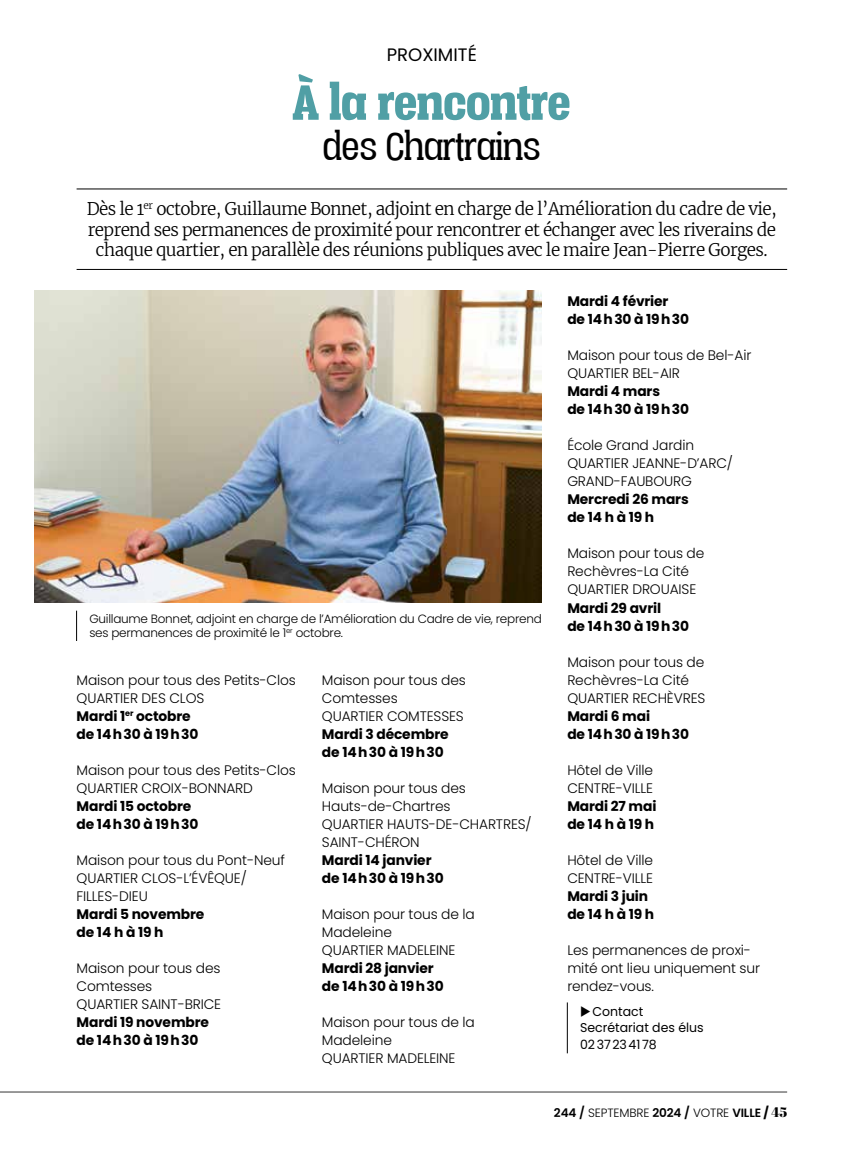
<style>
.page{position:relative;width:851px;height:1149px;background:#fff}
.page>*{position:absolute;margin:0;border:0;box-sizing:border-box;transform-origin:0 0}
.t1{font:900 57px "Vacer Serif Personal";color:#509fa5}
.t2{font:45px "Vacer Serif Personal";color:#000}
.t3{font:18px "Poppins";color:#000}
.t4{font:300 17.25px/20.7px "Merriweather";letter-spacing:-.03em;color:#000;text-align:center}
.t5{font:300 13.8px/18px "Poppins";letter-spacing:-.01em;color:#000}
.t6{font:700 13.8px/18px "Poppins";letter-spacing:-.01em;color:#000}
.t7{font:12.75px/16.5px "Poppins";color:#000}
.t8{font:300 12px/13.5px "Poppins";letter-spacing:-.02em;color:#000}
.t9{font:600 12px "Poppins";letter-spacing:-.01em;color:#000}
.s1{font-weight:700}
.s2{font-weight:300}
.s3{font-family:"Abril Fatface";font-weight:400;font-size:13.8px}
</style>
<div class="page">
<hr style="left:0;top:1091px;width:787px;height:1px;background:#000">
<hr style="left:567px;top:1002px;width:1px;height:50px;background:#000">
<hr style="left:77px;top:188px;width:710px;height:1px;background:#000">
<hr style="left:77px;top:269px;width:710px;height:1px;background:#000">
<hr style="left:76px;top:610px;width:1px;height:30px;background:#000">
<img style="left:34px;top:290px;width:507px;height:312px">
<h3 class="t3" style="left:387px;top:45px;width:92px">PROXIMITÉ</h3>
<h1 class="t1" style="left:293px;top:70px;width:278px">À la rencontre</h1>
<h2 class="t2" style="left:323px;top:122px;width:219px">des Chartrains</h2>
<p class="t4" style="left:87px;top:198px;width:691px">Dès le 1<sup>er</sup> octobre, Guillaume Bonnet, adjoint en charge de l’Amélioration du cadre de vie, reprend ses permanences de proximité pour rencontrer et échanger avec les riverains de chaque quartier, en parallèle des réunions publiques avec le maire Jean-Pierre Gorges.</p>
<p class="t8" style="left:89px;top:612px;width:454px">Guillaume Bonnet, adjoint en charge de l’Amélioration du Cadre de vie, reprend ses permanences de proximité le 1<sup>er</sup> octobre.</p>
<p class="t5" style="left:77px;top:670px;width:221px">Maison pour tous des Petits-Clos<br>QUARTIER DES CLOS<br><span class="s1">Mardi 1</span><sup>er</sup> <span class="s1">octobre<br>de 14h30 à 19h30</span></p>
<p class="t5" style="left:77px;top:760px;width:221px">Maison pour tous des Petits-Clos<br>QUARTIER CROIX-BONNARD</p>
<p class="t6" style="left:77px;top:796px;width:123px">Mardi 15 octobre de 14h30 à 19h30</p>
<p class="t5" style="left:77px;top:850px;width:210px">Maison pour tous du Pont-Neuf<br>QUARTIER CLOS-L’ÉVÊQUE/<br>FILLES-DIEU</p>
<p class="t6" style="left:77px;top:904px;width:129px">Mardi 5 novembre de 14 h à 19 h</p>
<p class="t5" style="left:77px;top:958px;width:146px">Maison pour tous des<br>Comtesses<br>QUARTIER SAINT-BRICE</p>
<p class="t6" style="left:77px;top:1012px;width:134px">Mardi 19 novembre de 14h30 à 19h30</p>
<p class="t5" style="left:322px;top:670px;width:145px">Maison pour tous des<br>Comtesses<br>QUARTIER COMTESSES</p>
<p class="t6" style="left:322px;top:724px;width:128px">Mardi 3 décembre de 14h30 à 19h30</p>
<p class="t5" style="left:322px;top:778px;width:211px">Maison pour tous des<br>Hauts-de-Chartres<br>QUARTIER HAUTS-DE-CHARTRES/<br>SAINT-CHÉRON</p>
<p class="t6" style="left:322px;top:850px;width:123px">Mardi 14 janvier de 14h30 à 19h30</p>
<p class="t5" style="left:322px;top:904px;width:154px">Maison pour tous de la<br>Madeleine<br>QUARTIER MADELEINE</p>
<p class="t6" style="left:322px;top:958px;width:123px">Mardi 28 janvier de 14h30 à 19h30</p>
<p class="t5" style="left:322px;top:1012px;width:154px">Maison pour tous de la<br>Madeleine<br>QUARTIER MADELEINE</p>
<p class="t6" style="left:567px;top:292px;width:123px">Mardi 4 février de 14h30 à 19h30</p>
<p class="t5" style="left:567px;top:346px;width:185px">Maison pour tous de Bel-Air<br>QUARTIER BEL-AIR</p>
<p class="t6" style="left:567px;top:382px;width:123px">Mardi 4 mars<br>de 14h30 à 19h30</p>
<p class="t5" style="left:567px;top:436px;width:167px">École Grand Jardin<br>QUARTIER JEANNE-D’ARC/<br>GRAND-FAUBOURG</p>
<p class="t6" style="left:567px;top:490px;width:123px">Mercredi 26 mars de 14 h à 19 h</p>
<p class="t5" style="left:567px;top:544px;width:138px">Maison pour tous de<br>Rechèvres-La Cité<br>QUARTIER DROUAISE</p>
<p class="t6" style="left:567px;top:598px;width:123px">Mardi 29 avril<br>de 14h30 à 19h30</p>
<p class="t5" style="left:567px;top:652px;width:139px">Maison pour tous de<br>Rechèvres-La Cité<br>QUARTIER RECHÈVRES</p>
<p class="t6" style="left:567px;top:706px;width:123px">Mardi 6 mai<br>de 14h30 à 19h30</p>
<p class="t5" style="left:567px;top:760px;width:87px">Hôtel de Ville<br>CENTRE-VILLE</p>
<p class="t6" style="left:567px;top:796px;width:91px">Mardi 27 mai de 14 h à 19 h</p>
<p class="t5" style="left:567px;top:850px;width:87px">Hôtel de Ville<br>CENTRE-VILLE</p>
<p class="t6" style="left:567px;top:886px;width:88px">Mardi 3 juin de 14 h à 19 h</p>
<p class="t5" style="left:567px;top:940px;width:194px">Les permanences de proxi&shy;mité ont lieu uniquement sur rendez-vous.</p>
<p class="t7" style="left:580px;top:1002px;width:125px;text-indent:13px">Contact<br>Secrétariat des élus<br>0237234178</p>
<p class="t9" style="left:554px;top:1105px;width:235px">244 / <span class="s2">SEPTEMBRE</span> 2024 / <span class="s2">VOTRE</span> VILLE <span class="s1">/</span> <span class="s3">45</span></p>
</div>
